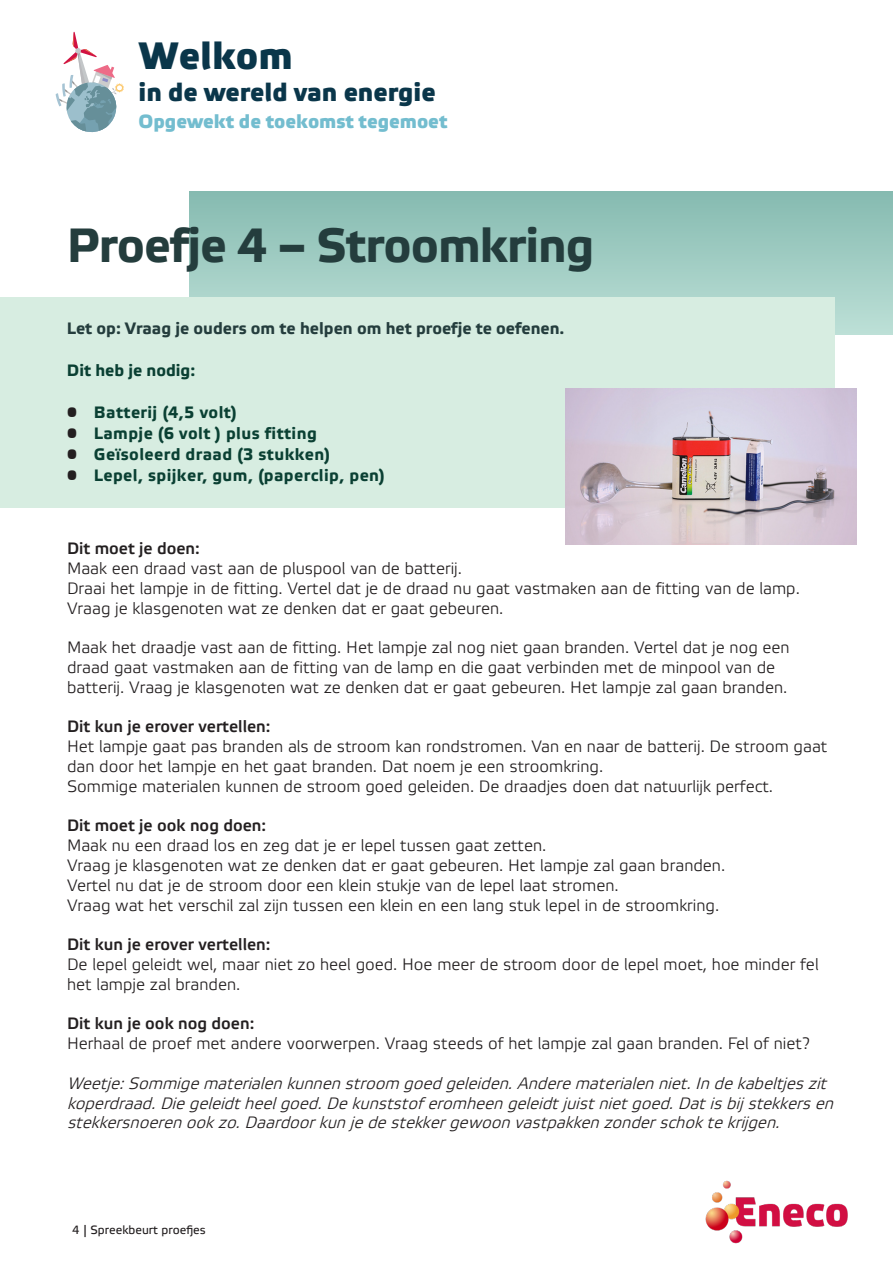
<style>
.page{position:relative;width:893px;height:1263px;background:#fff}
.page>*{position:absolute;margin:0;border:0;box-sizing:border-box;transform-origin:0 0}
.DH-titel_Eneco_2019{font:700 48px "Etelka Text Pro";letter-spacing:-.02em;color:#243d3d}
.t1{font:700 38.1px "Etelka Medium Pro";color:#0a364a}
.t2{font:700 25.35px "Etelka Medium Pro";color:#0a364a}
.t3{font:700 19.05px "Etelka Medium Pro";color:#73bdcf}
.platte_tekst_Eneco_1{font:16.5px/19.8px "Etelka Light Pro";color:#231f20}
.platte_tekst_Eneco_1-2{font:italic 16.5px/19.8px "Etelka Light Pro";color:#231f20}
.platte_tekst_Eneco_1-3{font:700 16.5px "Etelka Text Pro";letter-spacing:.025em;color:#0a4033}
.platte_tekst_Eneco_1-4{font:16.5px "Etelka Medium Pro";color:#231f20}
.platte_tekst_Eneco_1-5{font:700 16.5px "Etelka Text Pro";color:#243d3d}
.platte_tekst_Eneco_1-6{font:700 16.5px "Etelka Text Pro";color:#0a4033}
.t4{font:12px "Etelka Text Pro";color:#231f20}
.s1{font-weight:400;font-size:18px;color:#231f20}
</style>
<div class="page">
<svg style="left:55px;top:31px;width:69px;height:102px"></svg>
<img style="left:705px;top:1180px;width:143px;height:64px">
<div style="left:189px;top:191px;width:704px;height:143px;background:linear-gradient(to bottom,#85bab0,#bee1d7)"></div>
<div style="left:1px;top:298px;width:834px;height:210px;background:#d7ede1"></div>
<img style="left:565px;top:389px;width:292px;height:155px">
<h2 class="t1" style="left:139px;top:34px;width:156px">Welkom</h2>
<h3 class="t2" style="left:139px;top:78px;width:299px">in de wereld van energie</h3>
<p class="t3" style="left:139px;top:111px;width:310px">Opgewekt de toekomst tegemoet</p>
<p class="DH-titel_Eneco_2019" style="left:67px;top:219px;width:529px">Proefje 4 – Stroomkring</p>
<p class="platte_tekst_Eneco_1-5" style="left:67px;top:319px;width:499px">Let op: Vraag je ouders om te helpen om het proefje te oefenen.</p>
<p class="platte_tekst_Eneco_1-6" style="left:67px;top:361px;width:130px">Dit heb je nodig:</p>
<p class="platte_tekst_Eneco_1-3" style="left:67px;top:403px;width:171px"><span class="s1">•</span> Batterij (4,5 volt)</p>
<p class="platte_tekst_Eneco_1-3" style="left:67px;top:424px;width:251px"><span class="s1">•</span> Lampje (6 volt ) plus fitting</p>
<p class="platte_tekst_Eneco_1-3" style="left:67px;top:445px;width:265px"><span class="s1">•</span> Geïsoleerd draad (3 stukken)</p>
<p class="platte_tekst_Eneco_1-3" style="left:67px;top:466px;width:319px"><span class="s1">•</span> Lepel, spijker, gum, (paperclip, pen)</p>
<p class="platte_tekst_Eneco_1-4" style="left:67px;top:539px;width:134px">Dit moet je doen:</p>
<p class="platte_tekst_Eneco_1" style="left:67px;top:559px;width:734px">Maak een draad vast aan de pluspool van de batterij.<br>Draai het lampje in de fitting. Vertel dat je de draad nu gaat vastmaken aan de fitting van de lamp.<br>Vraag je klasgenoten wat ze denken dat er gaat gebeuren.</p>
<p class="platte_tekst_Eneco_1" style="left:67px;top:639px;width:724px">Maak het draadje vast aan de fitting. Het lampje zal nog niet gaan branden. Vertel dat je nog een draad gaat vastmaken aan de fitting van de lamp en die gaat verbinden met de minpool van de</p>
<p class="platte_tekst_Eneco_1" style="left:67px;top:678px;width:722px">batterij. Vraag je klasgenoten wat ze denken dat er gaat gebeuren. Het lampje zal gaan branden.</p>
<p class="platte_tekst_Eneco_1-4" style="left:67px;top:718px;width:205px">Dit kun je erover vertellen:</p>
<p class="platte_tekst_Eneco_1" style="left:67px;top:738px;width:762px">Het lampje gaat pas branden als de stroom kan rondstromen. Van en naar de batterij. De stroom gaat dan door het lampje en het gaat branden. Dat noem je een stroomkring.</p>
<p class="platte_tekst_Eneco_1" style="left:67px;top:777px;width:708px">Sommige materialen kunnen de stroom goed geleiden. De draadjes doen dat natuurlijk perfect.</p>
<p class="platte_tekst_Eneco_1-4" style="left:67px;top:817px;width:201px">Dit moet je ook nog doen:</p>
<p class="platte_tekst_Eneco_1" style="left:67px;top:837px;width:481px">Maak nu een draad los en zeg dat je er lepel tussen gaat zetten.</p>
<p class="platte_tekst_Eneco_1" style="left:67px;top:856px;width:660px">Vraag je klasgenoten wat ze denken dat er gaat gebeuren. Het lampje zal gaan branden.</p>
<p class="platte_tekst_Eneco_1" style="left:67px;top:876px;width:553px">Vertel nu dat je de stroom door een klein stukje van de lepel laat stromen.</p>
<p class="platte_tekst_Eneco_1" style="left:67px;top:896px;width:654px">Vraag wat het verschil zal zijn tussen een klein en een lang stuk lepel in de stroomkring.</p>
<p class="platte_tekst_Eneco_1-4" style="left:67px;top:935px;width:205px">Dit kun je erover vertellen:</p>
<p class="platte_tekst_Eneco_1" style="left:67px;top:955px;width:753px">De lepel geleidt wel, maar niet zo heel goed. Hoe meer de stroom door de lepel moet, hoe minder fel het lampje zal branden.</p>
<p class="platte_tekst_Eneco_1-4" style="left:67px;top:1015px;width:189px">Dit kun je ook nog doen:</p>
<p class="platte_tekst_Eneco_1" style="left:67px;top:1035px;width:744px">Herhaal de proef met andere voorwerpen. Vraag steeds of het lampje zal gaan branden. Fel of niet?</p>
<p class="platte_tekst_Eneco_1-2" style="left:67px;top:1074px;width:773px">Weetje:Sommigematerialenkunnenstroom goedgeleiden.Anderematerialenniet.Indekabeltjeszit koperdraad.Diegeleidtheelgoed.Dekunststoferomheengeleidtjuistnietgoed.Datisbij stekkersen stekkersnoerenookzo.Daardoorkunjedestekkergewoonvastpakkenzonderschoktekrijgen.</p>
<p class="t4" style="left:72px;top:1224px;width:135px">4 | Spreekbeurt proefjes</p>
</div>
